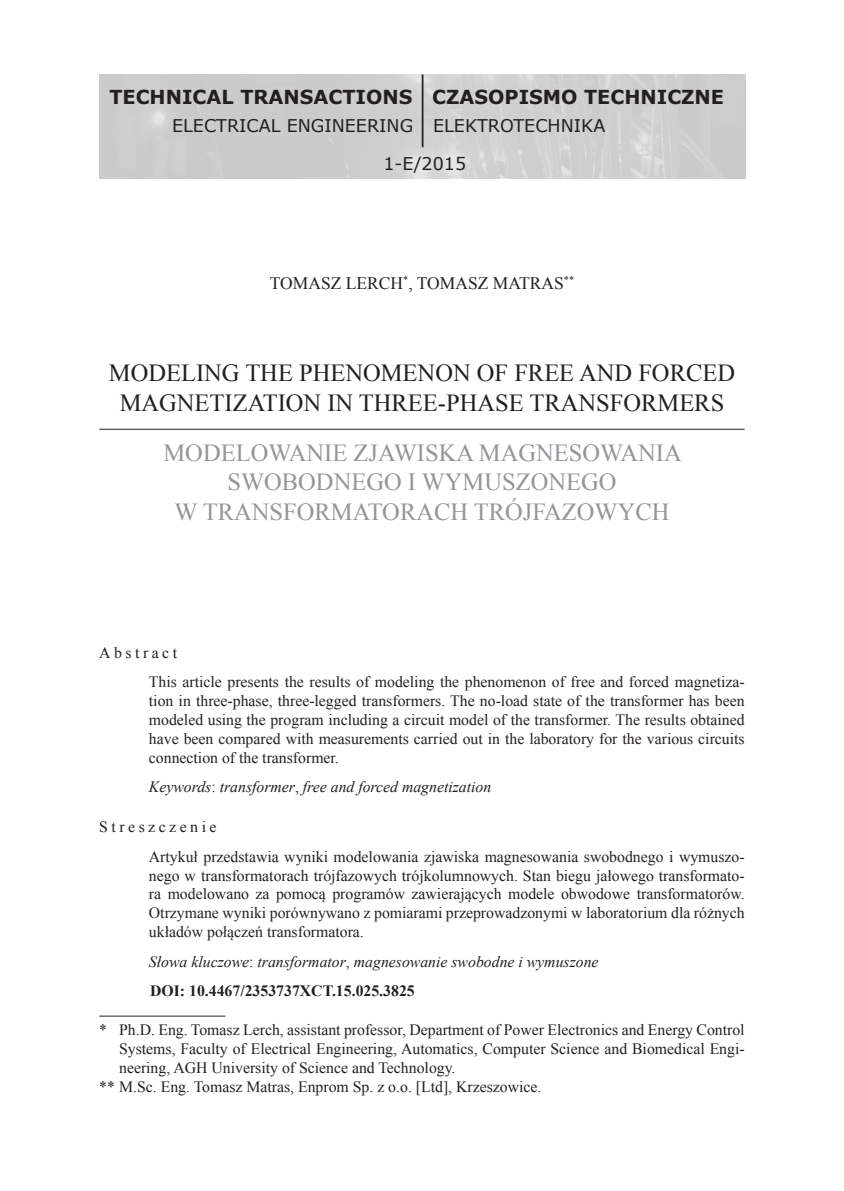
<style>
.page{position:relative;width:844px;height:1191px;background:#fff}
.page>*{position:absolute;margin:0;border:0;box-sizing:border-box;transform-origin:0 0}
.t1{font:24.5px/29.4px "Times New Roman";color:#939598;text-align:center}
.t2{font:24.5px/29.4px "Times New Roman";color:#231f20;text-align:center}
.t3{font:700 19.25px "Verdana";color:#231f20}
.t4{font:17.5px/37.3px "Verdana";color:#231f20}
.t5{font:17.5px "Times New Roman";color:#231f20}
.t6{font:15.75px/18.9px "Times New Roman";color:#231f20}
.t7{font:italic 15.75px "Times New Roman";color:#231f20}
.t8{font:700 15.75px "Times New Roman";color:#231f20}
.t9{font:10.15px "Times New Roman";color:#231f20}
.s1{font-style:normal}
</style>
<div class="page">
<img style="left:100px;top:74px;width:645px;height:105px">
<hr style="left:421px;top:74px;width:2px;height:73px;background:#231f20">
<hr style="left:99px;top:1015px;width:126px;height:1px;background:#231f20">
<hr style="left:99px;top:429px;width:645px;height:1px;background:#231f20">
<p class="t3" style="left:109px;top:83px;width:304px">TECHNICAL TRANSACTIONS</p>
<p class="t4" style="left:383px;top:107px;width:84px;text-indent:-211px">ELECTRICAL ENGINEERING<br>1-E/2015</p>
<p class="t3" style="left:432px;top:83px;width:293px">CZASOPISMO TECHNICZNE</p>
<p class="t4" style="left:433px;top:107px;width:174px">ELEKTROTECHNIKA</p>
<p class="t5" style="left:270px;top:271px;width:24px">Tomasz</p>
<p class="t5" style="left:346px;top:271px;width:13px">lerch</p>
<p class="t5" style="left:403px;top:271px;width:37px"><sup>*</sup>, Tomasz</p>
<p class="t5" style="left:493px;top:271px;width:28px">Matras</p>
<p class="t9" style="left:564px;top:273px;width:12px">**</p>
<h1 class="t2" style="left:109px;top:358px;width:627px">MODELING THE PHENOMENON OF FREE AND FORCED<br>MAGNETIZATION IN THREE-PHASE TRANSFORMERS</h1>
<h1 class="t1" style="left:163px;top:438px;width:519px">MODELOWANIE ZJAWISKA MAGNESOWANIA<br>SWOBODNEGO I WYMUSZONEGO<br>W TRANSFORMATORACH TRÓJFAZOWYCH</h1>
<p class="t6" style="left:149px;top:637px;width:597px;line-height:29.4px;text-indent:-50px">Abstract<br>This article presents the results of modeling the phenomenon of free and forced magnetiza-</p>
<p class="t6" style="left:149px;top:691px;width:597px;text-align:justify">tion in three-phase, three-legged transformers. The no-load state of the transformer has been modeled using the program including a circuit model of the transformer. The results obtained have been compared with measurements carried out in the laboratory for the various circuits connection of the transformer.</p>
<p class="t7" style="left:149px;top:776px;width:344px">Keywords<span class="s1">:</span> transformer<span class="s1">,</span> free and forced magnetization</p>
<p class="t6" style="left:149px;top:812px;width:597px;line-height:29.4px;text-indent:-50px">Streszczenie<br>Artykuł przedstawia wyniki modelowania zjawiska magnesowania swobodnego i wymuszo-</p>
<p class="t6" style="left:149px;top:865px;width:597px;text-align:justify">nego w transformatorach trójfazowych trójkolumnowych. Stan biegu jałowego transformato&shy;ra modelowano za pomocą programów zawierających modele obwodowe transformatorów.<br>Otrzymane wyniki porównywano z pomiarami przeprowadzonymi w laboratorium dla różnych układów połączeń transformatora.</p>
<p class="t7" style="left:149px;top:950px;width:451px">Słowa kluczowe<span class="s1">:</span> transformator<span class="s1">,</span> magnesowanie swobodne i wymuszone</p>
<p class="t8" style="left:150px;top:979px;width:266px">DOI: 10.4467/2353737XCT.15.025.3825</p>
<p class="t6" style="left:99px;top:1020px;width:646px">* Ph.D. Eng. Tomasz Lerch, assistant professor, Department of Power Electronics and Energy Control</p>
<p class="t6" style="left:119px;top:1039px;width:627px">Systems, Faculty of Electrical Engineering, Automatics, Computer Science and Biomedical Engi-</p>
<p class="t6" style="left:119px;top:1057px;width:338px">neering, AGH University of Science and Technology.</p>
<p class="t6" style="left:99px;top:1076px;width:443px">** M.Sc. Eng. Tomasz Matras, Enprom Sp. z o.o. [Ltd], Krzeszowice.</p>
</div>
